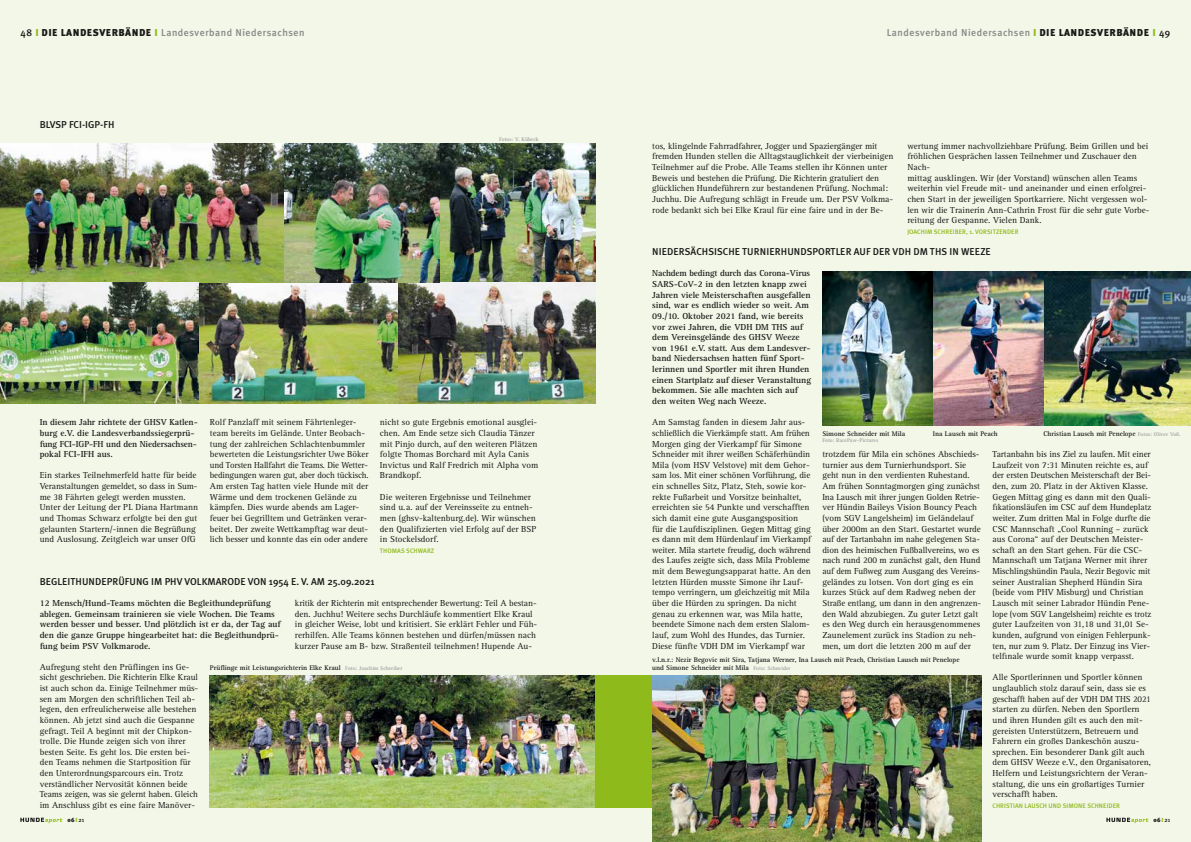
<style>
.page{position:relative;width:1191px;height:842px;background:#fff}
.page>*{position:absolute;margin:0;border:0;box-sizing:border-box;transform-origin:0 0}
.t1{font:500 10px "Meta Plus";color:#1a1a18}
.t2{font:500 10px "Meta Plus";letter-spacing:.05em;color:#878786}
.t3{font:9px/10.6px "Agfa Rotis Serif";color:#1a1a18}
.t4{font:700 9px/10.6px "Agfa Rotis Serif";color:#1a1a18}
.t5{font:700 7px/8px "Agfa Rotis Serif";color:#1a1a18}
.t6{font:500 6.5px "Meta Plus";letter-spacing:.005em;color:#8fba1c}
.t7{font:900 6px "Meta Plus";letter-spacing:.1em;color:#1a1a18}
.t8{font:700 5.5px "Agfa Rotis Serif";color:#9c9d9d}
.s1{color:#1a1a18}
.s2{font-weight:900;color:#8fba1c}
.s3{font-weight:900;color:#1a1a18}
.s4{font-size:5.5px;color:#9c9d9d}
.s5{color:#8fba1c}
.s6{font-weight:500}
</style>
<div class="page">
<div style="left:0;top:0;width:595px;height:842px;background:#f3f7e8"></div>
<div style="left:595px;top:0;width:596px;height:842px;background:#f3f7e8"></div>
<svg style="left:1106px;top:818px;width:42px;height:5px"></svg>
<svg style="left:20px;top:818px;width:42px;height:5px"></svg>
<img style="left:822px;top:271px;width:369px;height:154px">
<img style="left:210px;top:675px;width:385px;height:133px">
<img style="left:0;top:144px;width:595px;height:260px">
<img style="left:652px;top:675px;width:329px;height:167px">
<div style="left:595px;top:675px;width:57px;height:133px;background:#8fba1c"></div>
<p class="t2" style="left:21px;top:27px;width:285px"><span class="s1">48</span> <span class="s2">I</span> <span class="s3">DIE LANDESVERBÄNDE</span> <span class="s2">I</span> Landesverband Niedersachsen</p>
<p class="t2" style="left:886px;top:27px;width:285px">Landesverband Niedersachsen <span class="s2">I</span> <span class="s3">DIE LANDESVERBÄNDE</span> <span class="s2">I</span> <span class="s1">49</span></p>
<p class="t1" style="left:40px;top:118px;width:76px">BLVSP FCI-IGP-FH</p>
<p class="t8" style="left:499px;top:136px;width:41px">Fotos: V. Kübeck</p>
<p class="t4" style="left:40px;top:417px;width:160px">In diesem Jahr richtete der GHSV Katlen&shy;burg e.V. die Landesverbandssiegerprü&shy;fung FCI-IGP-FH und den Niedersachsen&shy;pokal FCI-IFH aus.</p>
<p class="t3" style="left:40px;top:470px;width:160px">Ein starkes Teilnehmerfeld hatte für beide Veranstaltungen gemeldet, so dass in Sum&shy;me 38 Fährten gelegt werden mussten.<br>Unter der Leitung der PL Diana Hartmann und Thomas Schwarz erfolgte bei den gut gelaunten Startern/-innen die Begrüßung und Auslosung. Zeitgleich war unser OfG</p>
<p class="t3" style="left:210px;top:417px;width:160px">Rolf Panzlaff mit seinem Fährtenleger&shy;team bereits im Gelände. Unter Beobach&shy;tung der zahlreichen Schlachtenbummler bewerteten die Leistungsrichter Uwe Böker und Torsten Hallfahrt die Teams. Die Wetter&shy;bedingungen waren gut, aber doch tückisch.<br>Am ersten Tag hatten viele Hunde mit der Wärme und dem trockenen Gelände zu kämpfen. Dies wurde abends am Lager&shy;feuer bei Gegrilltem und Getränken verar&shy;beitet. Der zweite Wettkampftag war deut&shy;lich besser und konnte das ein oder andere</p>
<p class="t3" style="left:380px;top:417px;width:160px">nicht so gute Ergebnis emotional ausglei&shy;chen. Am Ende setze sich Claudia Tänzer mit Pinjo durch, auf den weiteren Plätzen folgte Thomas Borchard mit Ayla Canis Invictus und Ralf Fredrich mit Alpha vom Brandkopf.</p>
<p class="t3" style="left:380px;top:492px;width:158px">Die weiteren Ergebnisse und Teilnehmer sind u.a. auf der Vereinsseite zu entneh&shy;men (ghsv-kaltenburg.de). Wir wünschen den Qualifizierten viel Erfolg auf der BSP in Stockelsdorf.</p>
<p class="t6" style="left:380px;top:547px;width:56px">THOMAS SCHWARZ</p>
<p class="t1" style="left:40px;top:575px;width:336px">BEGLEITHUNDEPRÜFUNG IM PHV VOLKMARODE VON 1954 E. V. AM 25.09.2021</p>
<p class="t4" style="left:40px;top:598px;width:242px">12 Mensch/Hund-Teams möchten die Begleithundeprüfung ablegen. Gemeinsam trainieren sie viele Wochen. Die Teams werden besser und besser. Und plötzlich ist er da, der Tag auf den die ganze Gruppe hingearbeitet hat: die Begleithundprü&shy;fung beim PSV Volkmarode.</p>
<p class="t3" style="left:40px;top:662px;width:160px">Aufregung steht den Prüflingen ins Ge&shy;sicht geschrieben. Die Richterin Elke Kraul ist auch schon da. Einige Teilnehmer müs&shy;sen am Morgen den schriftlichen Teil ab&shy;legen, den erfreulicherweise alle bestehen können. Ab jetzt sind auch die Gespanne gefragt. Teil A beginnt mit der Chipkon&shy;trolle. Die Hunde zeigen sich von ihrer besten Seite. Es geht los. Die ersten bei&shy;den Teams nehmen die Startposition für den Unterordnungsparcours ein. Trotz verständlicher Nervosität können beide Teams zeigen, was sie gelernt haben. Gleich im Anschluss gibt es eine faire Manöver-</p>
<p class="t3" style="left:295px;top:598px;width:244px">kritik der Richterin mit entsprechender Bewertung: Teil A bestan&shy;den. Juchhu! Weitere sechs Durchläufe kommentiert Elke Kraul in gleicher Weise, lobt und kritisiert. Sie erklärt Fehler und Füh&shy;rerhilfen. Alle Teams können bestehen und dürfen/müssen nach kurzer Pause am B- bzw. Straßenteil teilnehmen! Hupende Au-</p>
<p class="t5" style="left:210px;top:664px;width:194px">Prüflinge mit Leistungsrichterin Elke Kraul <span class="s4">Foto: Joachim Schreiber</span></p>
<p class="t3" style="left:652px;top:141px;width:243px">tos, klingelnde Fahrradfahrer, Jogger und Spaziergänger mit fremden Hunden stellen die Alltagstauglichkeit der vierbeinigen Teilnehmer auf die Probe. Alle Teams stellen ihr Können unter Beweis und bestehen die Prüfung. Die Richterin gratuliert den glücklichen Hundeführern zur bestandenen Prüfung. Nochmal:<br>Juchhu. Die Aufregung schlägt in Freude um. Der PSV Volkma&shy;rode bedankt sich bei Elke Kraul für eine faire und in der Be-</p>
<p class="t3" style="left:907px;top:141px;width:244px">wertung immer nachvollziehbare Prüfung. Beim Grillen und bei fröhlichen Gesprächen lassen Teilnehmer und Zuschauer den Nach-<br>mittag ausklingen. Wir (der Vorstand) wünschen allen Teams weiterhin viel Freude mit- und aneinander und einen erfolgrei&shy;chen Start in der jeweiligen Sportkarriere. Nicht vergessen wol&shy;len wir die Trainerin Ann-Cathrin Frost für die sehr gute Vorbe&shy;reitung der Gespanne. Vielen Dank.</p>
<p class="t6" style="left:907px;top:228px;width:113px">JOACHIM SCHREIBER, 1. VORSITZENDER</p>
<p class="t1" style="left:652px;top:246px;width:340px">NIEDERSÄCHSISCHE TURNIERHUNDSPORTLER AUF DER VDH DM THS IN WEEZE</p>
<p class="t4" style="left:652px;top:268px;width:160px">Nachdem bedingt durch das Corona-Virus SARS-CoV-2 in den letzten knapp zwei Jahren viele Meisterschaften ausgefallen sind, war es endlich wieder so weit. Am 09./10. Oktober 2021 fand, wie bereits vor zwei Jahren, die VDH DM THS auf dem Vereinsgelände des GHSV Weeze von 1961 e.V. statt. Aus dem Landesver&shy;band Niedersachsen hatten fünf Sport&shy;lerinnen und Sportler mit ihren Hunden einen Startplatz auf dieser Veranstaltung bekommen. Sie alle machten sich auf den weiten Weg nach Weeze.</p>
<p class="t3" style="left:652px;top:417px;width:160px">Am Samstag fanden in diesem Jahr aus&shy;schließlich die Vierkämpfe statt. Am frühen Morgen ging der Vierkampf für Simone Schneider mit ihrer weißen Schäferhündin Mila (vom HSV Velstove) mit dem Gehor&shy;sam los. Mit einer schönen Vorführung, die ein schnelles Sitz, Platz, Steh, sowie kor&shy;rekte Fußarbeit und Vorsitze beinhaltet, erreichten sie 54 Punkte und verschafften sich damit eine gute Ausgangsposition für die Laufdisziplinen. Gegen Mittag ging es dann mit dem Hürdenlauf im Vierkampf weiter. Mila startete freudig, doch während des Laufes zeigte sich, dass Mila Probleme mit dem Bewegungsapparat hatte. An den letzten Hürden musste Simone ihr Lauf&shy;tempo verringern, um gleichzeitig mit Mila über die Hürden zu springen. Da nicht genau zu erkennen war, was Mila hatte, beendete Simone nach dem ersten Slalom&shy;lauf, zum Wohl des Hundes, das Turnier.<br>Diese fünfte VDH DM im Vierkampf war</p>
<p class="t5" style="left:822px;top:430px;width:84px">Simone Schneider mit Mila</p>
<p class="t5" style="left:933px;top:430px;width:66px">Ina Lausch mit Peach</p>
<p class="t8" style="left:822px;top:437px;width:57px">Foto: RacePaw-Pictures</p>
<p class="t5" style="left:1043px;top:430px;width:139px">Christian Lausch mit Penelope <span class="s4">Fotos: Oliver Voß.</span></p>
<p class="t3" style="left:822px;top:449px;width:160px">trotzdem für Mila ein schönes Abschieds&shy;turnier aus dem Turnierhundsport. Sie geht nun in den verdienten Ruhestand.<br>Am frühen Sonntagmorgen ging zunächst Ina Lausch mit ihrer jungen Golden Retrie&shy;ver Hündin Baileys Vision Bouncy Peach (vom SGV Langelsheim) im Geländelauf über 2000m an den Start. Gestartet wurde auf der Tartanbahn im nahe gelegenen Sta&shy;dion des heimischen Fußballvereins, wo es nach rund 200 m zunächst galt, den Hund auf dem Fußweg zum Ausgang des Vereins&shy;geländes zu lotsen. Von dort ging es ein kurzes Stück auf dem Radweg neben der Straße entlang, um dann in den angrenzen&shy;den Wald abzubiegen. Zu guter Letzt galt es den Weg durch ein herausgenommenes Zaunelement zurück ins Stadion zu neh&shy;men, um dort die letzten 200 m auf der</p>
<p class="t3" style="left:992px;top:449px;width:160px">Tartanbahn bis ins Ziel zu laufen. Mit einer Laufzeit von 7:31 Minuten reichte es, auf der ersten Deutschen Meisterschaft der Bei&shy;den, zum 20. Platz in der Aktiven Klasse.<br>Gegen Mittag ging es dann mit den Quali&shy;fikationsläufen im CSC auf dem Hundeplatz weiter. Zum dritten Mal in Folge durfte die CSC Mannschaft „Cool Running – zurück aus Corona“ auf der Deutschen Meister&shy;schaft an den Start gehen. Für die CSC-- Mannschaft um Tatjana Werner mit ihrer Mischlingshündin Paula, Nezir Begovic mit seiner Australian Shepherd Hündin Sira (beide vom PHV Misburg) und Christian Lausch mit seiner Labrador Hündin Pene&shy;lope (vom SGV Langelsheim) reichte es trotz guter Laufzeiten von 31,18 und 31,01 Se&shy;kunden, aufgrund von einigen Fehlerpunk&shy;ten, nur zum 9. Platz. Der Einzug ins Vier&shy;telfinale wurde somit knapp verpasst.</p>
<p class="t3" style="left:992px;top:672px;width:160px">Alle Sportlerinnen und Sportler können unglaublich stolz darauf sein, dass sie es geschafft haben auf der VDH DM THS 2021 starten zu dürfen. Neben den Sportlern und ihren Hunden gilt es auch den mit&shy;gereisten Unterstützern, Betreuern und Fahrern ein großes Dankeschön auszu&shy;sprechen. Ein besonderer Dank gilt auch dem GHSV Weeze e.V., den Organisatoren, Helfern und Leistungsrichtern der Veran&shy;staltung, die uns ein großartiges Turnier verschafft haben.</p>
<p class="t6" style="left:992px;top:802px;width:129px">CHRISTIAN LAUSCH UND SIMONE SCHNEIDER</p>
<p class="t5" style="left:652px;top:656px;width:309px">v.l.n.r.: Nezir Begovic mit Sira, Tatjana Werner, Ina Lausch mit Peach, Christian Lausch mit Penelope und Simone Schneider mit Mila <span class="s4">Foto: Schneider</span></p>
<p class="t7" style="left:67px;top:816px;width:18px">06<span class="s5">I</span><span class="s6">21</span></p>
<p class="t7" style="left:1153px;top:816px;width:18px">06<span class="s5">I</span><span class="s6">21</span></p>
</div>
